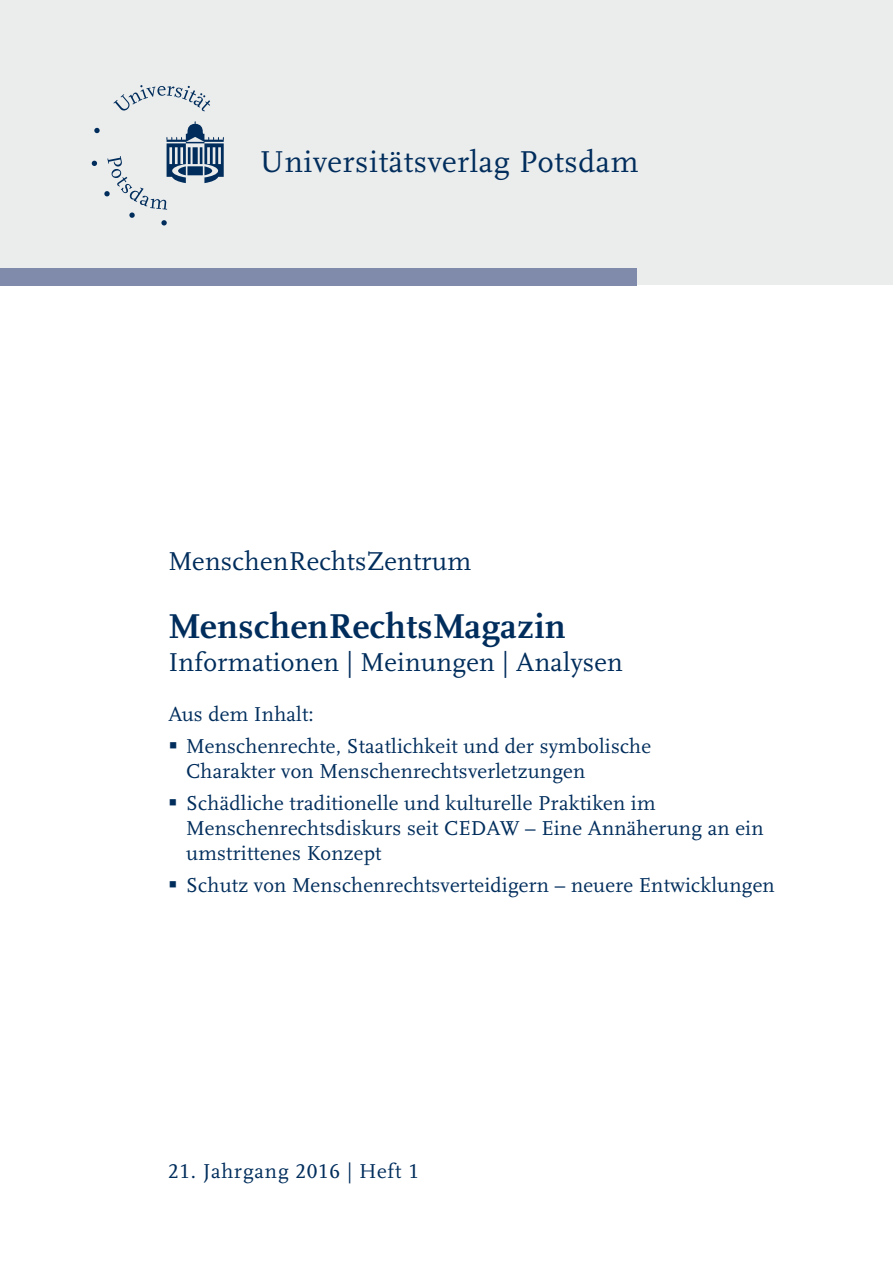
<style>
.page{position:relative;width:893px;height:1263px;background:#fff}
.page>*{position:absolute;margin:0;border:0;box-sizing:border-box;transform-origin:0 0}
.t1{font:700 36px "Scala LF";letter-spacing:.01em;color:#002d5c}
.t2{font:31.5px "Scala";letter-spacing:.02em;color:#002d5c}
.t3{font:27px "Scala LF";letter-spacing:.01em;color:#002d5c}
.t4{font:21px/31.5px "Scala LF";letter-spacing:.01em;color:#002d5c}
.t5{font:21px "Scala LF";letter-spacing:.04em;color:#002d5c}
</style>
<div class="page">
<div style="left:0;top:0;width:893px;height:285px;background:#ebecec"></div>
<svg style="left:113px;top:85px;width:97px;height:26px"></svg>
<svg style="left:92px;top:121px;width:132px;height:105px"></svg>
<div style="left:0;top:268px;width:637px;height:17px;background:#808bac"></div>
<h2 class="t2" style="left:259px;top:149px;width:381px">Universitätsverlag Potsdam</h2>
<p class="t3" style="left:168px;top:550px;width:305px">MenschenRechtsZentrum</p>
<h1 class="t1" style="left:168px;top:605px;width:399px">MenschenRechtsMagazin</h1>
<p class="t3" style="left:168px;top:651px;width:456px">Informationen | Meinungen | Analysen</p>
<p class="t4" style="left:186px;top:701px;width:466px;text-indent:-18px">Aus dem Inhalt:<br>Menschenrechte, Staatlichkeit und der symbolische</p>
<p class="t4" style="left:186px;top:757px;width:471px">Charakter von Menschenrechtsverletzungen<br>Schädliche traditionelle und kulturelle Praktiken im</p>
<p class="t4" style="left:186px;top:817px;width:579px;line-height:25.2px">Menschenrechtsdiskurs seit CEDAW – Eine Annäherung an ein umstrittenes Konzept</p>
<p class="t4" style="left:186px;top:871px;width:590px">Schutz von Menschenrechtsverteidigern – neuere Entwicklungen</p>
<p class="t5" style="left:168px;top:1163px;width:252px">21. Jahrgang 2016 | Heft 1</p>
</div>
